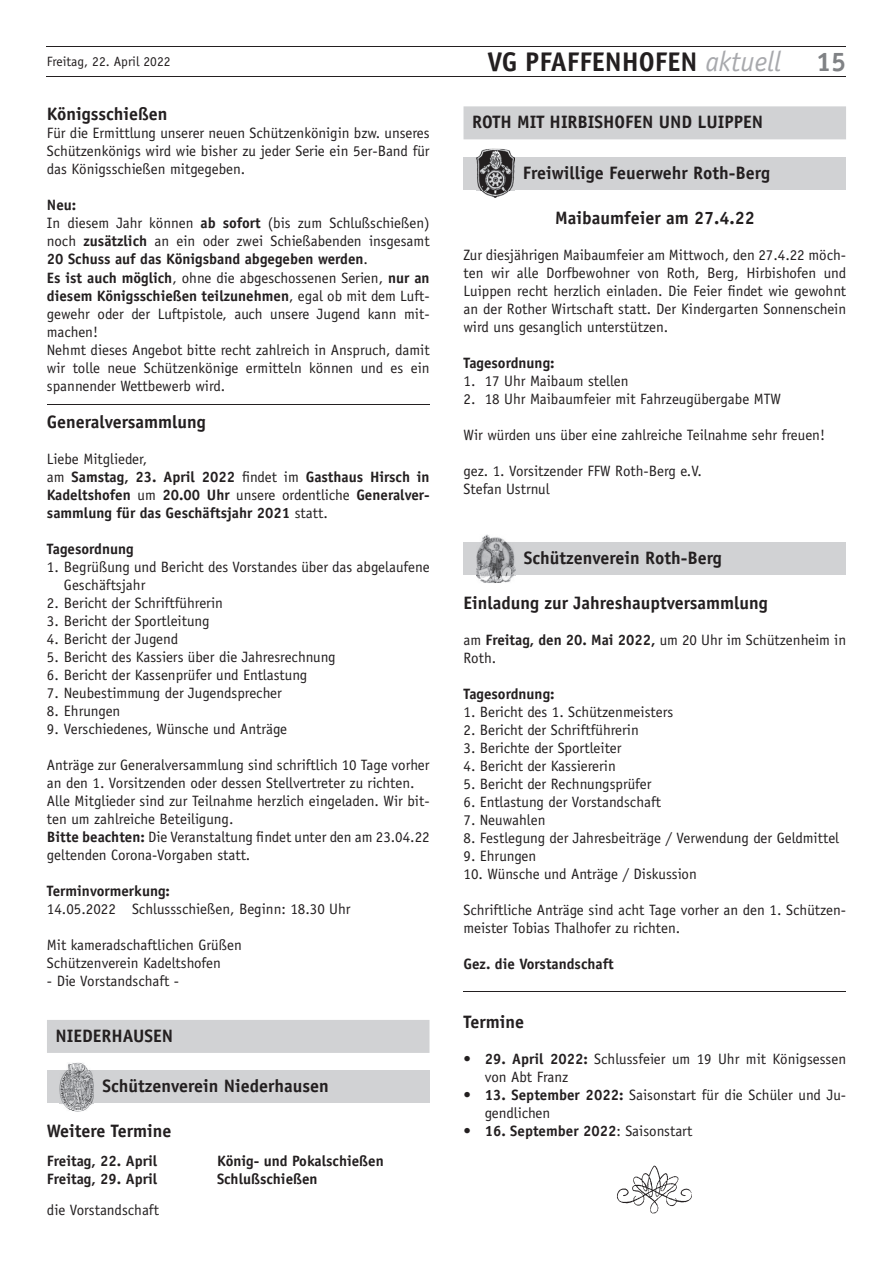
<style>
.page{position:relative;width:893px;height:1263px;background:#fff}
.page>*{position:absolute;margin:0;border:0;box-sizing:border-box;transform-origin:0 0}
.t1{font:700 27px "Officina Sans";color:#231f20}
.t2{font:700 27px "Officina Sans";color:#808285}
.t3{font:700 18px "Officina Sans";color:#231f20}
.t4{font:15px/18px "Officina Sans";color:#231f20}
.t5{font:700 15px/18px "Officina Sans";color:#231f20}
.t6{font:13.5px "Officina Sans";color:#231f20}
.s1{font-weight:400;font-style:italic;font-size:28.35px;color:#a8a9ad}
.s2{font-weight:700}
.s3{font-weight:400}
</style>
<div class="page">
<hr style="left:47px;top:76px;width:799px;height:1px;background:#231f20">
<hr style="left:47px;top:47px;width:799px;height:1px;background:#231f20">
<hr style="left:47px;top:404px;width:383px;height:1px;background:#231f20">
<div style="left:47px;top:1020px;width:382px;height:33px;background:#d1d2d4"></div>
<div style="left:47px;top:1070px;width:382px;height:33px;background:#d1d2d4"></div>
<img style="left:60px;top:1062px;width:34px;height:49px">
<img style="left:60px;top:1070px;width:34px;height:33px">
<hr style="left:463px;top:991px;width:383px;height:1px;background:#231f20">
<div style="left:463px;top:106px;width:383px;height:33px;background:#d1d2d4"></div>
<div style="left:463px;top:157px;width:383px;height:33px;background:#d1d2d4"></div>
<img style="left:476px;top:149px;width:38px;height:49px">
<img style="left:476px;top:157px;width:38px;height:33px">
<div style="left:463px;top:542px;width:383px;height:33px;background:#d1d2d4"></div>
<img style="left:476px;top:534px;width:39px;height:49px">
<img style="left:476px;top:542px;width:39px;height:33px">
<img style="left:617px;top:1165px;width:75px;height:48px">
<h1 class="t1" style="left:487px;top:45px;width:295px">VG PFAFFENHOFEN <span class="s1">aktuell</span></h1>
<p class="t6" style="left:47px;top:53px;width:125px">Freitag, 22. April 2022</p>
<h1 class="t2" style="left:816px;top:45px;width:32px">15</h1>
<p class="t3" style="left:47px;top:103px;width:122px">Königsschießen</p>
<p class="t4" style="left:47px;top:124px;width:384px;text-align:justify">Für die Ermittlung unserer neuen Schützenkönigin bzw. unseres Schützenkönigs wird wie bisher zu jeder Serie ein 5er-Band für das Königsschießen mitgegeben.</p>
<p class="t4" style="left:47px;top:196px;width:384px"><span class="s2">Neu:<br></span>In diesem Jahr können <span class="s2">ab sofort</span> (bis zum Schlußschießen) noch <span class="s2">zusätzlich</span> an ein oder zwei Schießabenden insgesamt <span class="s2">20 Schuss auf das Königsband abgegeben werden</span>.<br><span class="s2">Es ist auch möglich</span>, ohne die abgeschossenen Serien, <span class="s2">nur an diesem Königsschießen teilzunehmen</span>, egal ob mit dem Luft&shy;gewehr oder der Luftpistole, auch unsere Jugend kann mit&shy;machen!<br>Nehmt dieses Angebot bitte recht zahlreich in Anspruch, damit wir tolle neue Schützenkönige ermitteln können und es ein spannender Wettbewerb wird.</p>
<p class="t3" style="left:47px;top:411px;width:161px">Generalversammlung</p>
<p class="t5" style="left:47px;top:450px;width:384px"><span class="s3">Liebe Mitglieder,<br>am</span> Samstag, 23. April 2022 <span class="s3">findet im</span> Gasthaus Hirsch in Kadeltshofen <span class="s3">um</span> 20.00 Uhr <span class="s3">unsere ordentliche</span> Generalver&shy;sammlung für das Geschäftsjahr 2021 <span class="s3">statt.</span></p>
<p class="t5" style="left:47px;top:540px;width:88px">Tagesordnung</p>
<p class="t4" style="left:64px;top:558px;width:367px;text-indent:-17px">1. Begrüßung und Bericht des Vorstandes über das abgelaufene<br>Geschäftsjahr</p>
<p class="t4" style="left:47px;top:594px;width:177px">2. Bericht der Schriftführerin</p>
<p class="t4" style="left:47px;top:612px;width:164px">3. Bericht der Sportleitung</p>
<p class="t4" style="left:47px;top:630px;width:133px">4. Bericht der Jugend</p>
<p class="t4" style="left:47px;top:648px;width:290px">5. Bericht des Kassiers über die Jahresrechnung</p>
<p class="t4" style="left:47px;top:666px;width:262px">6. Bericht der Kassenprüfer und Entlastung</p>
<p class="t4" style="left:47px;top:684px;width:236px">7. Neubestimmung der Jugendsprecher</p>
<p class="t4" style="left:47px;top:702px;width:75px">8. Ehrungen</p>
<p class="t4" style="left:47px;top:720px;width:242px">9. Verschiedenes, Wünsche und Anträge</p>
<p class="t4" style="left:47px;top:756px;width:384px">Anträge zur Generalversammlung sind schriftlich 10 Tage vorher an den 1. Vorsitzenden oder dessen Stellvertreter zu richten.<br>Alle Mitglieder sind zur Teilnahme herzlich eingeladen. Wir bit&shy;ten um zahlreiche Beteiligung.<br><span class="s2">Bitte beachten:</span> Die Veranstaltung findet unter den am 23.04.22 geltenden Corona-Vorgaben statt.</p>
<p class="t5" style="left:47px;top:882px;width:125px">Terminvormerkung:</p>
<p class="t4" style="left:47px;top:900px;width:305px">14.05.2022 Schlussschießen, Beginn: 18.30 Uhr</p>
<p class="t4" style="left:47px;top:936px;width:196px">Mit kameradschaftlichen Grüßen<br>Schützenverein Kadeltshofen</p>
<p class="t4" style="left:47px;top:972px;width:134px">- Die Vorstandschaft -</p>
<p class="t3" style="left:472px;top:111px;width:293px">ROTH MIT HIRBISHOFEN UND LUIPPEN</p>
<p class="t3" style="left:523px;top:161px;width:249px">Freiwillige Feuerwehr Roth-Berg</p>
<p class="t3" style="left:555px;top:206px;width:201px">Maibaumfeier am 27.4.22</p>
<p class="t4" style="left:463px;top:246px;width:384px;text-align:justify">Zur diesjährigen Maibaumfeier am Mittwoch, den 27.4.22 möch&shy;ten wir alle Dorfbewohner von Roth, Berg, Hirbishofen und Luippen recht herzlich einladen. Die Feier findet wie gewohnt an der Rother Wirtschaft statt. Der Kindergarten Sonnenschein wird uns gesanglich unterstützen.</p>
<p class="t5" style="left:463px;top:354px;width:93px">Tagesordnung:</p>
<p class="t4" style="left:463px;top:372px;width:167px">1. 17 Uhr Maibaum stellen</p>
<p class="t4" style="left:463px;top:390px;width:319px">2. 18 Uhr Maibaumfeier mit Fahrzeugübergabe MTW</p>
<p class="t4" style="left:463px;top:426px;width:363px">Wir würden uns über eine zahlreiche Teilnahme sehr freuen!</p>
<p class="t4" style="left:463px;top:462px;width:240px">gez. 1. Vorsitzender FFW Roth-Berg e.V.<br>Stefan Ustrnul</p>
<p class="t3" style="left:524px;top:547px;width:199px">Schützenverein Roth-Berg</p>
<p class="t3" style="left:463px;top:592px;width:306px">Einladung zur Jahreshauptversammlung</p>
<p class="t4" style="left:463px;top:631px;width:384px">am <span class="s2">Freitag, den 20. Mai 2022,</span> um 20 Uhr im Schützenheim in<br>Roth.</p>
<p class="t5" style="left:463px;top:685px;width:93px">Tagesordnung:</p>
<p class="t4" style="left:463px;top:703px;width:211px">1. Bericht des 1. Schützenmeisters</p>
<p class="t4" style="left:463px;top:721px;width:177px">2. Bericht der Schriftführerin</p>
<p class="t4" style="left:463px;top:739px;width:160px">3. Berichte der Sportleiter</p>
<p class="t4" style="left:463px;top:757px;width:154px">4. Bericht der Kassiererin</p>
<p class="t4" style="left:463px;top:775px;width:190px">5. Bericht der Rechnungsprüfer</p>
<p class="t4" style="left:463px;top:793px;width:199px">6. Entlastung der Vorstandschaft</p>
<p class="t4" style="left:463px;top:811px;width:83px">7. Neuwahlen</p>
<p class="t4" style="left:463px;top:829px;width:377px">8. Festlegung der Jahresbeiträge / Verwendung der Geldmittel</p>
<p class="t4" style="left:463px;top:847px;width:74px">9. Ehrungen</p>
<p class="t4" style="left:463px;top:865px;width:235px">10. Wünsche und Anträge / Diskussion</p>
<p class="t4" style="left:463px;top:901px;width:384px">Schriftliche Anträge sind acht Tage vorher an den 1. Schützen&shy;meister Tobias Thalhofer zu richten.</p>
<p class="t5" style="left:463px;top:955px;width:152px">Gez. die Vorstandschaft</p>
<p class="t3" style="left:55px;top:1024px;width:119px">NIEDERHAUSEN</p>
<p class="t3" style="left:102px;top:1075px;width:228px">Schützenverein Niederhausen</p>
<p class="t3" style="left:47px;top:1120px;width:126px">Weitere Termine</p>
<p class="t5" style="left:47px;top:1152px;width:112px">Freitag, 22. April</p>
<p class="t5" style="left:217px;top:1152px;width:168px">König- und Pokalschießen</p>
<p class="t5" style="left:47px;top:1170px;width:112px">Freitag, 29. April</p>
<p class="t5" style="left:217px;top:1170px;width:102px">Schlußschießen</p>
<p class="t4" style="left:47px;top:1201px;width:114px">die Vorstandschaft</p>
<p class="t3" style="left:463px;top:1010px;width:62px">Termine</p>
<p class="t4" style="left:485px;top:1050px;width:363px;text-indent:-21px">• <span class="s2">29. April 2022:</span> Schlussfeier um 19 Uhr mit Königsessen von Abt Franz</p>
<p class="t4" style="left:485px;top:1086px;width:363px;text-indent:-21px">• <span class="s2">13. September 2022:</span> Saisonstart für die Schüler und Ju&shy;gendlichen</p>
<p class="t5" style="left:463px;top:1121px;width:230px"><span class="s3">•</span> 16. September 2022<span class="s3">: Saisonstart</span></p>
</div>
